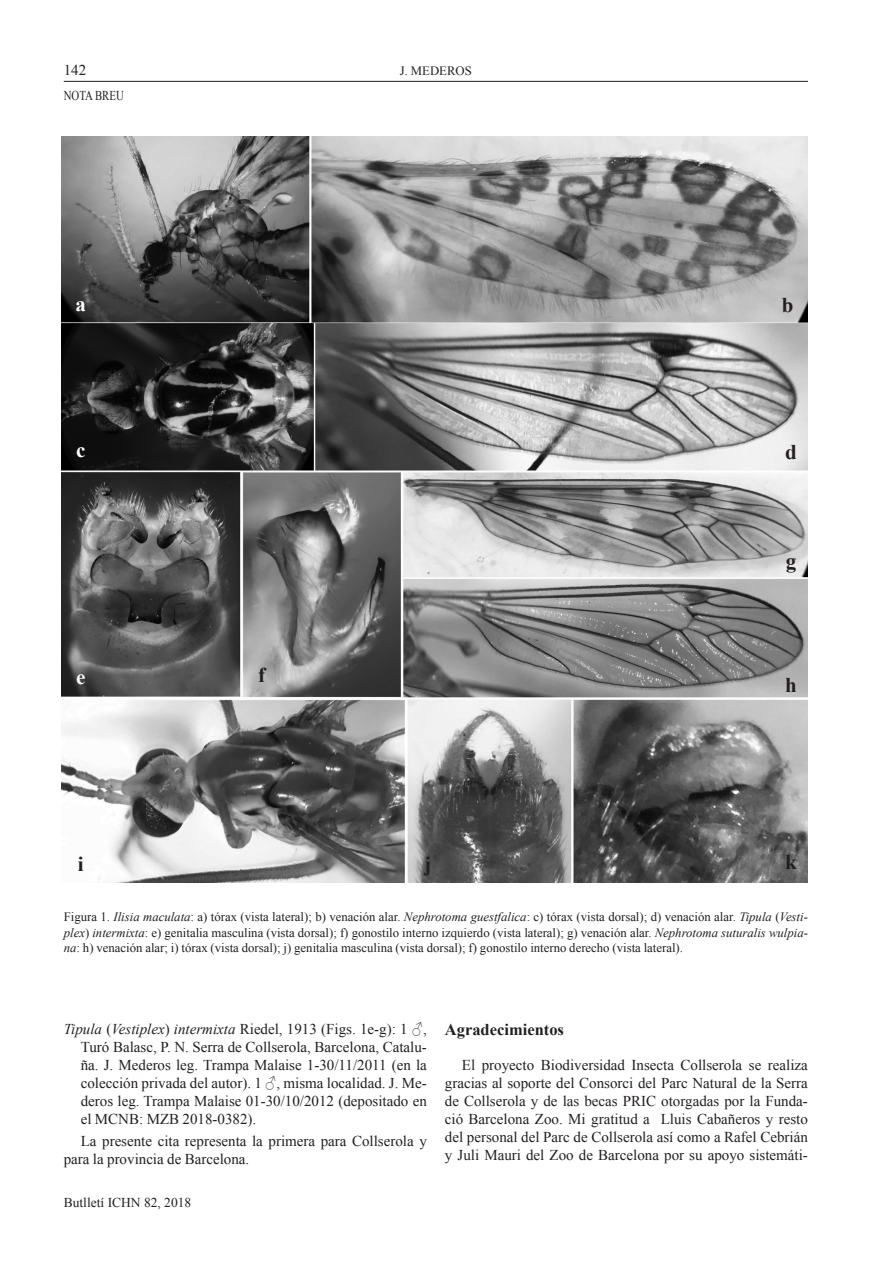
<style>
.page{position:relative;width:893px;height:1263px;background:#fff}
.page>*{position:absolute;margin:0;border:0;box-sizing:border-box;transform-origin:0 0}
.t1{font:700 21px "Times New Roman";color:#231f20}
.t2{font:700 21px "Times New Roman";color:#fff}
.t3{font:700 16.5px "Times New Roman";color:#231f20}
.t4{font:15px/18px "Times New Roman";color:#231f20;text-align:justify}
.t5{font:13.5px "Times New Roman";color:#231f20}
.t6{font:13.5px "Times New Roman";color:#231f20;scale:.8 1}
.t7{font:12.75px/15.3px "Times New Roman";color:#231f20;text-align:justify}
.s1{font-style:italic}
</style>
<div class="page">
<hr style="left:64px;top:81px;width:744px;height:1px;background:#231f20">
<img style="left:61px;top:136px;width:747px;height:746px">
<p class="t4" style="left:64px;top:61px;width:24px">142</p>
<p class="t6" style="left:64px;top:86px;width:77px">NOTA BREU</p>
<p class="t7" style="left:400px;top:63px;width:73px">J. MEDEROS</p>
<h1 class="t2" style="left:76px;top:290px;width:12px">a</h1>
<h1 class="t1" style="left:782px;top:291px;width:13px">b</h1>
<h1 class="t2" style="left:76px;top:436px;width:11px">c</h1>
<h1 class="t1" style="left:785px;top:437px;width:13px">d</h1>
<h1 class="t2" style="left:76px;top:662px;width:11px">e</h1>
<h1 class="t1" style="left:258px;top:661px;width:8px">f</h1>
<h1 class="t1" style="left:786px;top:547px;width:12px">g</h1>
<h1 class="t1" style="left:785px;top:671px;width:13px">h</h1>
<h1 class="t1" style="left:78px;top:850px;width:7px">i</h1>
<h1 class="t1" style="left:424px;top:850px;width:8px">j</h1>
<h1 class="t1" style="left:785px;top:847px;width:13px">k</h1>
<p class="t7" style="left:64px;top:909px;width:746px">Figura 1. <span class="s1">Ilisia maculata</span>: a) tórax (vista lateral); b) venación alar. <span class="s1">Nephrotoma guestfalica</span>: c) tórax (vista dorsal); d) venación alar. <span class="s1">Tipula</span> (<span class="s1">Vesti&shy;plex</span>) <span class="s1">intermixta</span>: e) genitalia masculina (vista dorsal); f) gonostilo interno izquierdo (vista lateral); g) venación alar. <span class="s1">Nephrotoma suturalis wulpia&shy;na</span>: h) venación alar; i) tórax (vista dorsal); j) genitalia masculina (vista dorsal); f) gonostilo interno derecho (vista lateral).</p>
<p class="t4" style="left:81px;top:1020px;width:348px;text-indent:-17px"><span class="s1">Tipula</span> (<span class="s1">Vestiplex</span>) <span class="s1">intermixta</span> Riedel, 1913 (Figs. 1e-g): 1 ♂, Turó Balasc, P. N. Serra de Collserola, Barcelona, Catalu&shy;ña. J. Mederos leg. Trampa Malaise 1-30/11/2011 (en la colección privada del autor). 1 ♂, misma localidad. J. Me&shy;deros leg. Trampa Malaise 01-30/10/2012 (depositado en el MCNB: MZB 2018-0382).</p>
<p class="t4" style="left:64px;top:1132px;width:365px;text-indent:17px">La presente cita representa la primera para Collserola y para la provincia de Barcelona.</p>
<p class="t5" style="left:64px;top:1193px;width:129px">Butlletí ICHN 82, 2018</p>
<p class="t3" style="left:445px;top:1018px;width:121px">Agradecimientos</p>
<p class="t4" style="left:445px;top:1056px;width:365px;text-indent:17px">El proyecto Biodiversidad Insecta Collserola se realiza gracias al soporte del Consorci del Parc Natural de la Serra de Collserola y de las becas PRIC otorgadas por la Funda&shy;ció Barcelona Zoo. Mi gratitud a Lluis Cabañeros y resto del personal del Parc de Collserola así como a Rafel Cebrián y Juli Mauri del Zoo de Barcelona por su apoyo sistemáti-</p>
</div>
